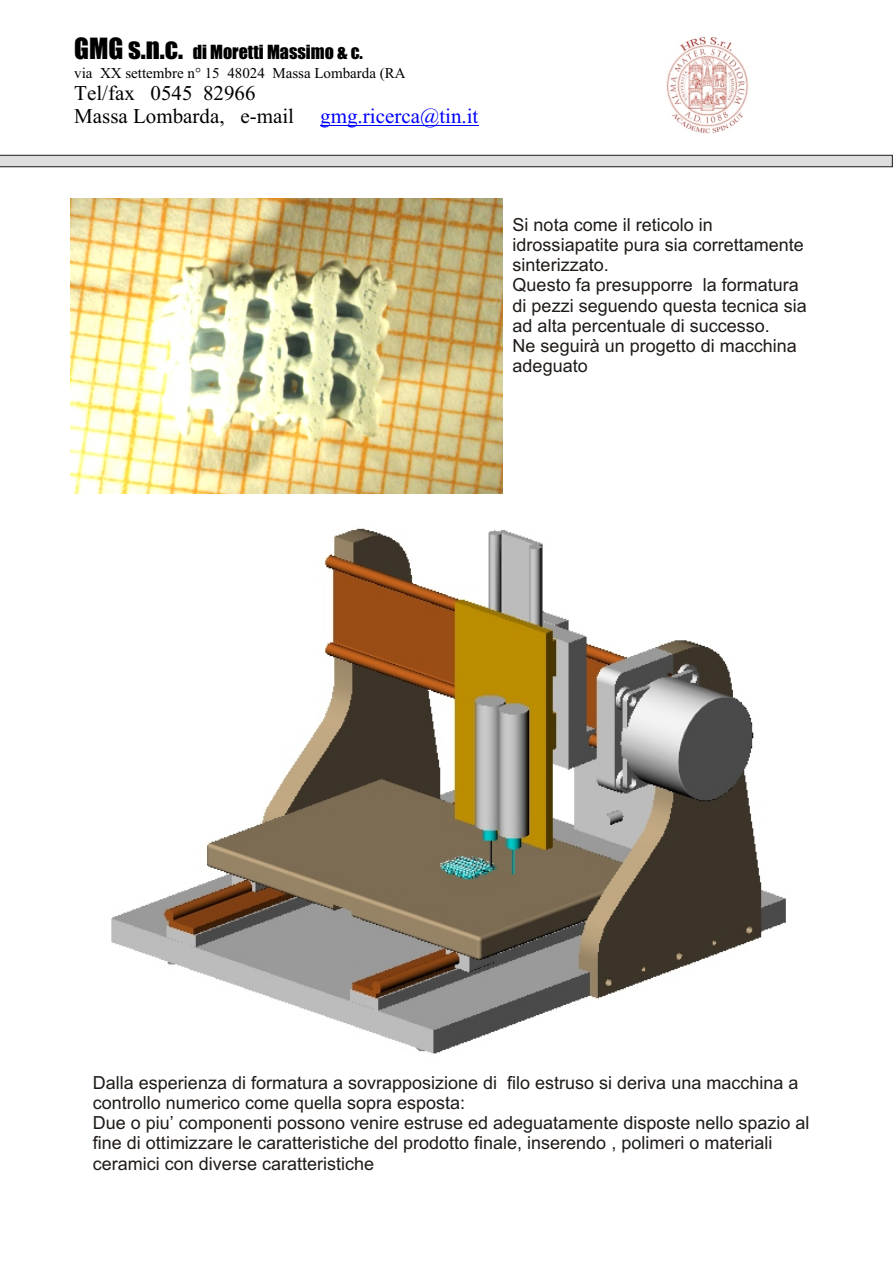
<style>
.page{position:relative;width:894px;height:1263px;background:#fff}
.page>*{position:absolute;margin:0;border:0;box-sizing:border-box;transform-origin:0 0}
.t1{font:21px/23.2px "Times New Roman";color:#000}
.t2{font:18px/20.1px "Arial";color:#1f1a17}
.t3{font:18px "Impact";color:#000}
.t4{font:15px "Times New Roman";color:#000}
.s1{font-size:27px}
.s2{color:#00f}
</style>
<div class="page">
<svg style="left:0;top:155px;width:893px;height:12px"></svg>
<hr style="left:320px;top:125px;width:158px;height:1px;background:#00f">
<img style="left:666px;top:36px;width:83px;height:98px">
<img style="left:70px;top:199px;width:432px;height:295px">
<img style="left:111px;top:528px;width:675px;height:526px">
<p class="t3" style="left:74px;top:44px;width:290px"><span class="s1">GMG s.n.c.</span> di Moretti Massimo &amp; c.</p>
<p class="t4" style="left:74px;top:67px;width:333px">via XX settembre n° 15 48024 Massa Lombarda (RA</p>
<p class="t1" style="left:74px;top:83px;width:406px">Tel/fax 0545 82966<br>Massa Lombarda, e-mail <span class="s2">gmg.ricerca@tin.it</span></p>
<p class="t2" style="left:513px;top:216px;width:296px">Si nota come il reticolo in idrossiapatite pura sia correttamente sinterizzato.<br>Questo fa presupporre la formatura di pezzi seguendo questa tecnica sia ad alta percentuale di successo.<br>Ne seguirà un progetto di macchina adeguato</p>
<p class="t2" style="left:93px;top:1074px;width:718px">Dalla esperienza di formatura a sovrapposizione di filo estruso si deriva una macchina a controllo numerico come quella sopra esposta:<br>Due o piu’ componenti possono venire estruse ed adeguatamente disposte nello spazio al fine di ottimizzare le caratteristiche del prodotto finale, inserendo , polimeri o materiali ceramici con diverse caratteristiche</p>
</div>
